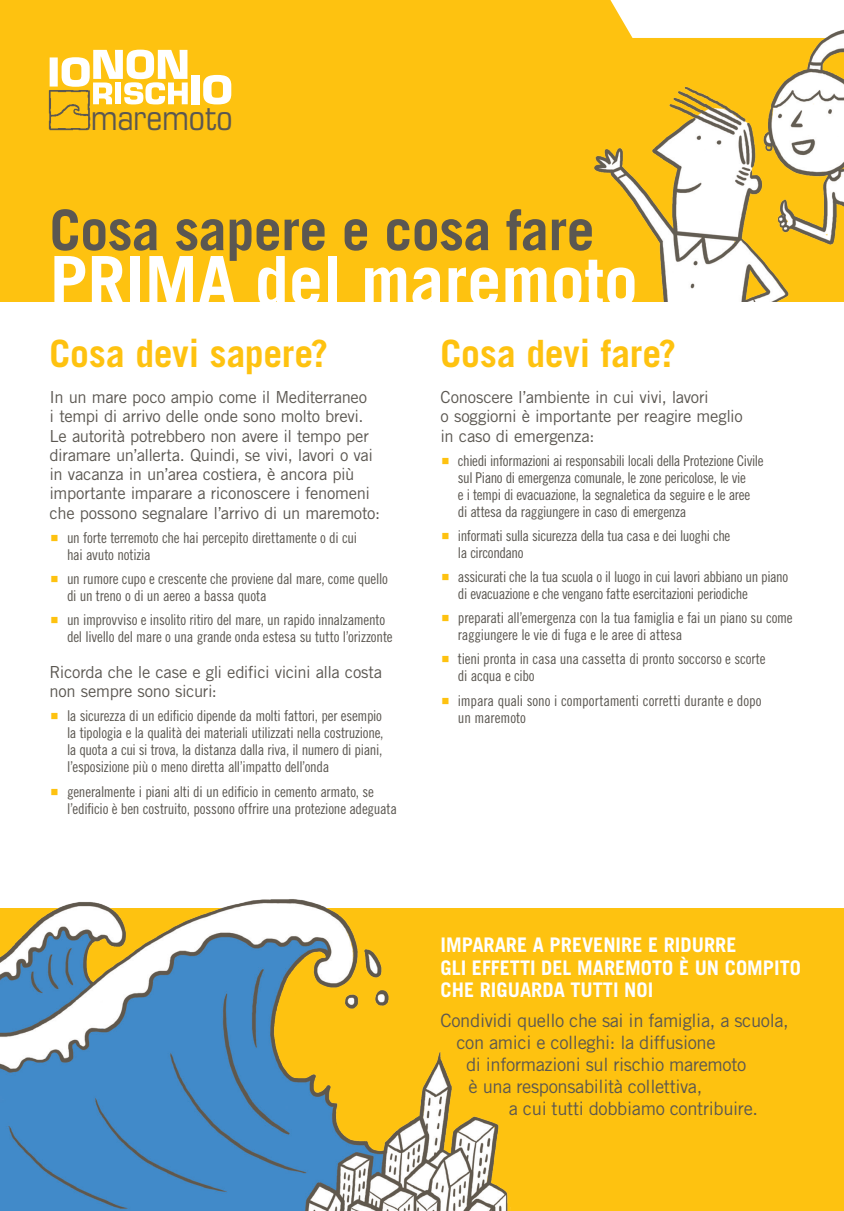
<style>
.page{position:relative;width:844px;height:1211px;background:#fff}
.page>*{position:absolute;margin:0;border:0;box-sizing:border-box;transform-origin:0 0}
.testo_promotori{font:700 68.25px "Trade Gothic LT Std";color:#fff}
.testo_promotori-2{font:700 56px "Trade Gothic LT Std";letter-spacing:-.01em;color:#5b5751}
.Titolo_giallo{font:700 37.62px "Trade Gothic LT Std";letter-spacing:-.005em;color:#fec210}
.t1{font:condensed 34.74px "Eurostile LT Std";color:#5b5751}
.testo_promotori-3{font:700 20.12px "Trade Gothic LT Std";color:#fff}
.testo_promotori-4{font:18.38px "Trade Gothic LT Std";letter-spacing:-.02em;color:#5b5751}
.Titolo_giallo-2{font:16.62px/19.2px "Trade Gothic LT Std";letter-spacing:-.02em;color:#5b5751}
.testo_prima{font:16.62px/19.2px "Trade Gothic LT Std";letter-spacing:-.02em;color:#5b5751}
.testo_seconda{font:14.88px/17.1px "Trade Gothic LT Std Cn 18";letter-spacing:-.02em;color:#5b5751}
.testo_prima-2{font:14.88px/17.1px "Trade Gothic LT Std Cn 18";letter-spacing:-.025em;color:#5b5751;text-align:justify}
</style>
<div class="page">
<div style="left:0;top:0;width:628px;height:302px;background:#fec210"></div>
<img style="left:594px;top:29px;width:249px;height:273px">
<svg style="left:50px;top:50px;width:138px;height:54px"></svg>
<div style="left:191px;top:75px;width:8px;height:29px;background:#fff"></div>
<svg style="left:203px;top:75px;width:28px;height:29px"></svg>
<div style="left:0;top:908px;width:843px;height:302px;background:#fec210"></div>
<img style="left:0;top:899px;width:508px;height:311px">
<img style="left:46px;top:85px;width:49px;height:51px">
<p class="t1" style="left:91px;top:96px;width:143px">maremoto</p>
<p class="testo_promotori-2" style="left:50px;top:196px;width:546px">Cosa sapere e cosa fare</p>
<p class="testo_promotori" style="left:50px;top:239px;width:589px">PRIMA del maremoto</p>
<p class="Titolo_giallo" style="left:50px;top:330px;width:280px">Cosa devi sapere?</p>
<p class="Titolo_giallo-2" style="left:50px;top:387px;width:325px">In un mare poco ampio come il Mediterraneo i tempi di arrivo delle onde sono molto brevi.<br>Le autorità potrebbero non avere il tempo per diramare un’allerta. Quindi, se vivi, lavori o vai in vacanza in un’area costiera, è ancora più importante imparare a riconoscere i fenomeni</p>
<p class="Titolo_giallo-2" style="left:50px;top:503px;width:332px">che possono segnalare l’arrivo di un maremoto:</p>
<p class="testo_seconda" style="left:67px;top:528px;width:291px">un forte terremoto che hai percepito direttamente o di cui</p>
<p class="testo_seconda" style="left:67px;top:545px;width:85px">hai avuto notizia</p>
<p class="testo_seconda" style="left:67px;top:570px;width:322px">un rumore cupo e crescente che proviene dal mare, come quello</p>
<p class="testo_seconda" style="left:67px;top:587px;width:201px">di un treno o di un aereo a bassa quota</p>
<p class="testo_seconda" style="left:67px;top:611px;width:327px">un improvviso e insolito ritiro del mare, un rapido innalzamento del livello del mare o una grande onda estesa su tutto l’orizzonte</p>
<p class="testo_prima" style="left:50px;top:662px;width:334px">Ricorda che le case e gli edifici vicini alla costa non sempre sono sicuri:</p>
<p class="testo_prima-2" style="left:67px;top:707px;width:318px">la sicurezza di un edificio dipende da molti fattori, per esempio la tipologia e la qualità dei materiali utilizzati nella costruzione, la quota a cui si trova, la distanza dalla riva, il numero di piani, l’esposizione più o meno diretta all’impatto dell’onda</p>
<p class="testo_seconda" style="left:67px;top:782px;width:308px">generalmente i piani alti di un edificio in cemento armato, se</p>
<p class="testo_seconda" style="left:67px;top:799px;width:331px">l’edificio è ben costruito, possono offrire una protezione adeguata</p>
<p class="Titolo_giallo" style="left:440px;top:330px;width:237px">Cosa devi fare?</p>
<p class="Titolo_giallo-2" style="left:440px;top:387px;width:270px">Conoscere l’ambiente in cui vivi, lavori</p>
<p class="testo_prima" style="left:440px;top:406px;width:303px">o soggiorni è importante per reagire meglio</p>
<p class="testo_prima" style="left:440px;top:426px;width:155px">in caso di emergenza:</p>
<p class="testo_prima-2" style="left:458px;top:451px;width:307px">chiedi informazioni ai responsabili locali della Protezione Civile</p>
<p class="testo_seconda" style="left:458px;top:468px;width:289px">sul Piano di emergenza comunale, le zone pericolose, le vie</p>
<p class="testo_seconda" style="left:458px;top:486px;width:293px">e i tempi di evacuazione, la segnaletica da seguire e le aree</p>
<p class="testo_seconda" style="left:458px;top:503px;width:230px">di attesa da raggiungere in caso di emergenza</p>
<p class="testo_seconda" style="left:458px;top:527px;width:274px">informati sulla sicurezza della tua casa e dei luoghi che</p>
<p class="testo_seconda" style="left:458px;top:544px;width:67px">la circondano</p>
<p class="testo_seconda" style="left:458px;top:568px;width:332px">assicurati che la tua scuola o il luogo in cui lavori abbiano un piano di evacuazione e che vengano fatte esercitazioni periodiche</p>
<p class="testo_seconda" style="left:458px;top:609px;width:336px">preparati all’emergenza con la tua famiglia e fai un piano su come raggiungere le vie di fuga e le aree di attesa</p>
<p class="testo_seconda" style="left:458px;top:650px;width:309px">tieni pronta in casa una cassetta di pronto soccorso e scorte</p>
<p class="testo_seconda" style="left:458px;top:667px;width:78px">di acqua e cibo</p>
<p class="testo_seconda" style="left:458px;top:691px;width:305px">impara quali sono i comportamenti corretti durante e dopo</p>
<p class="testo_seconda" style="left:458px;top:708px;width:70px">un maremoto</p>
<p class="testo_promotori-3" style="left:440px;top:932px;width:297px">IMPARARE A PREVENIRE E RIDURRE</p>
<p class="testo_promotori-3" style="left:440px;top:955px;width:362px">GLI EFFETTI DEL MAREMOTO È UN COMPITO</p>
<p class="testo_promotori-3" style="left:440px;top:977px;width:214px">CHE RIGUARDA TUTTI NOI</p>
<p class="testo_promotori-4" style="left:440px;top:1009px;width:350px">Condividi quello che sai in famiglia, a scuola,</p>
<p class="testo_promotori-4" style="left:456px;top:1031px;width:261px">con amici e colleghi: la diffusione</p>
<p class="testo_promotori-4" style="left:466px;top:1053px;width:282px">di informazioni sul rischio maremoto</p>
<p class="testo_promotori-4" style="left:468px;top:1075px;width:235px">è una responsabilità collettiva,</p>
<p class="testo_promotori-4" style="left:509px;top:1097px;width:251px">a cui tutti dobbiamo contribuire.</p>
</div>
